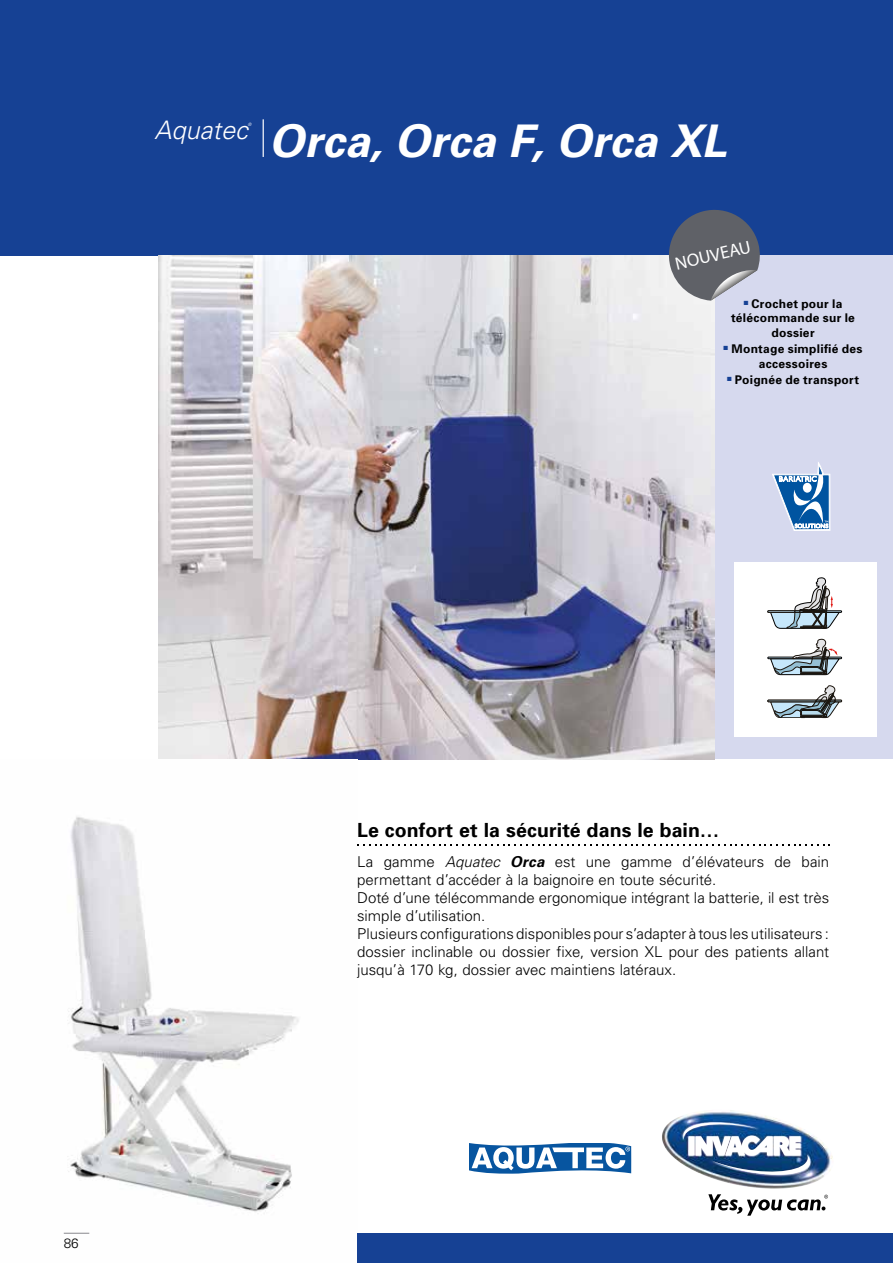
<style>
.page{position:relative;width:893px;height:1263px;background:#fff}
.page>*{position:absolute;margin:0;border:0;box-sizing:border-box;transform-origin:0 0}
.t1{font:italic 700 45px "Univers";letter-spacing:.01em;color:#fff}
.t2{font:italic 300 25.5px "Univers";color:#fff}
.t3{font:700 19.5px "Univers";letter-spacing:.005em;color:#000}
.t4{font:18px "Myriad Pro";color:#fff}
.t5{font:300 15px/18px "Univers";color:#000}
.t6{font:300 13.5px "Univers";color:#000}
.t7{font:700 12px/14.4px "Univers";letter-spacing:.025em;color:#000;text-align:center}
.t8{font:italic 300 4.5px "Univers";color:#fff}
.s1{font-style:italic}
.s2{font-weight:700;font-style:italic}
</style>
<div class="page">
<div style="left:0;top:0;width:893px;height:255px;background:#164194"></div>
<div style="left:714px;top:255px;width:179px;height:504px;background:#d6d9ee"></div>
<img style="left:158px;top:255px;width:556px;height:504px">
<hr style="left:263px;top:119px;width:1px;height:38px;background:#fff">
<img style="left:63px;top:816px;width:236px;height:418px">
<div style="left:357px;top:1233px;width:536px;height:30px;background:#164194"></div>
<svg style="left:469px;top:1143px;width:163px;height:31px"></svg>
<svg style="left:357px;top:844px;width:473px;height:2px"></svg>
<img style="left:662px;top:1110px;width:171px;height:79px">
<img style="left:683px;top:1119px;width:127px;height:59px">
<svg style="left:708px;top:1194px;width:120px;height:22px"></svg>
<hr style="left:892px;top:0;width:1px;height:341px;background:#f1f1ef">
<div style="left:734px;top:562px;width:142px;height:174px;background:#fff"></div>
<div style="left:768px;top:611px;width:74px;height:1px;border:1px solid #000"></div>
<svg style="left:768px;top:577px;width:71px;height:52px"></svg>
<div style="left:768px;top:657px;width:74px;height:2px;border:1px solid #000"></div>
<svg style="left:770px;top:639px;width:69px;height:36px"></svg>
<svg style="left:768px;top:685px;width:74px;height:33px"></svg>
<svg style="left:772px;top:462px;width:59px;height:69px"></svg>
<svg style="left:664px;top:210px;width:96px;height:91px"></svg>
<svg style="left:64px;top:1233px;width:25px;height:1px"></svg>
<h2 class="t2" style="left:154px;top:115px;width:95px">Aquatec</h2>
<p class="t8" style="left:248px;top:121px;width:5px">®</p>
<h1 class="t1" style="left:269px;top:114px;width:459px">Orca, Orca F, Orca XL</h1>
<p class="t4" style="left:673px;top:253px;width:78px;rotate:-13deg">NOUVEAU</p>
<p class="t7" style="left:731px;top:296px;width:125px"><sup>■</sup> Crochet pour la télécommande sur le dossier</p>
<p class="t7" style="left:724px;top:342px;width:140px"><sup>■</sup> Montage simplifié des accessoires</p>
<p class="t7" style="left:727px;top:373px;width:134px"><sup>■</sup> Poignée de transport</p>
<p class="t6" style="left:64px;top:1235px;width:17px">86</p>
<h3 class="t3" style="left:357px;top:818px;width:363px">Le confort et la sécurité dans le bain…</h3>
<p class="t5" style="left:357px;top:852px;width:473px">La gamme <span class="s1">Aquatec</span> <span class="s2">Orca</span> est une gamme d’élévateurs de bain permettant d’accéder à la baignoire en toute sécurité.<br>Doté d’une télécommande ergonomique intégrant la batterie, il est très simple d’utilisation.<br>Plusieurs configurations disponibles pour s’adapter à tous les utilisateurs : dossier inclinable ou dossier fixe, version XL pour des patients allant jusqu’à 170 kg, dossier avec maintiens latéraux.</p>
</div>
